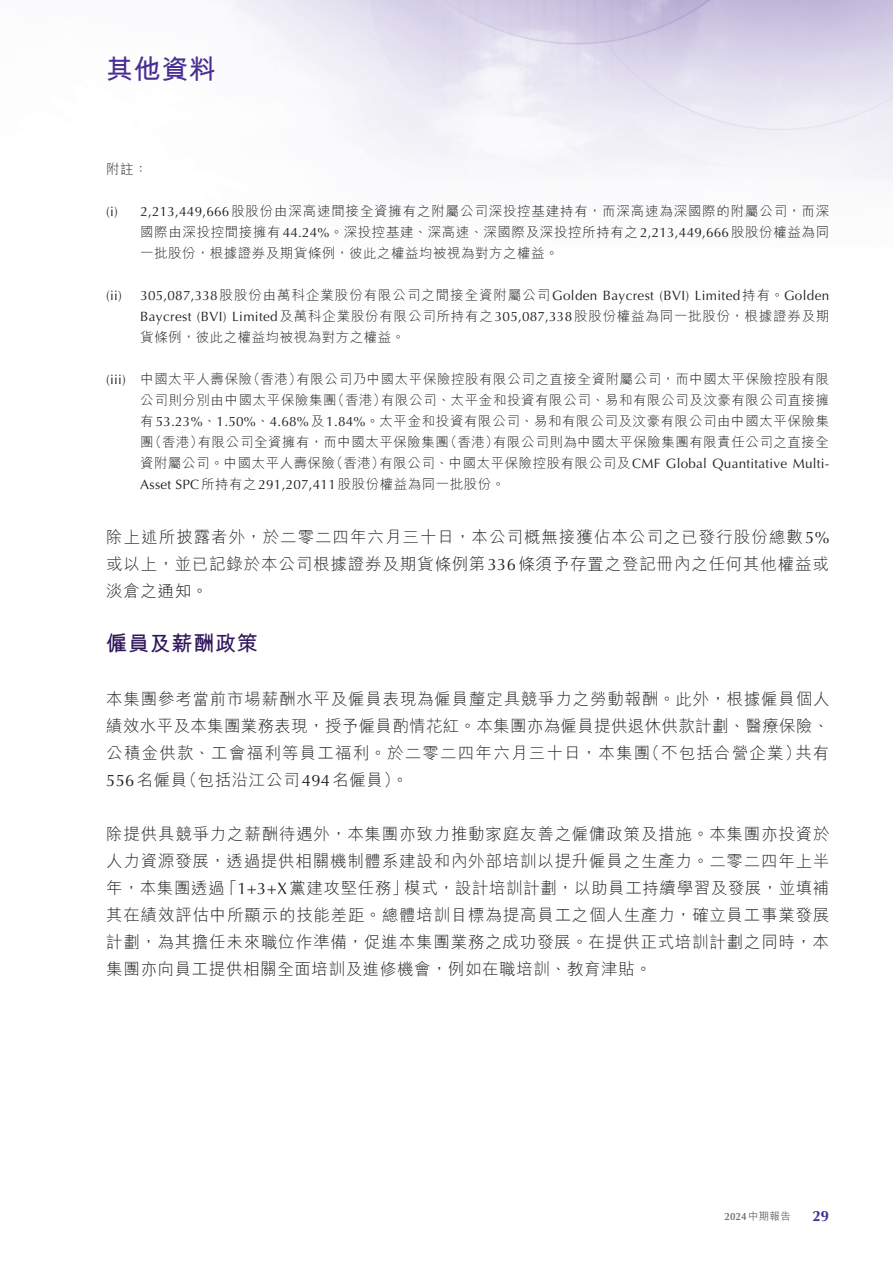
<style>
.page{position:relative;width:893px;height:1263px;background:#fff}
.page>*{position:absolute;margin:0;border:0;box-sizing:border-box;transform-origin:0 0}
.t1{font:700 27px "M Hei HK";color:#482e92}
._01_H1{font:700 21px "M Hei HK";letter-spacing:.035em;color:#30165b}
._00_txt{font:300 16.5px/27px "M Hei HK";letter-spacing:.05em;color:#231f20;text-align:justify}
.t2{font:700 15px "Optima LT Std";color:#482e92}
._06_Notes{font:300 13.5px/21px "M Hei HK";letter-spacing:.035em;color:#231f20;text-align:justify}
._06_Notes-2{font:13.5px/21px "Optima LT Std";letter-spacing:.025em;color:#231f20;text-align:justify}
.t3{font:600 10.5px "Optima LT Std";color:#6c6d70}
.s1{font-family:"Optima LT Std";font-weight:400}
.s2{font-family:"M Hei HK";font-weight:300}
.s3{font-family:"M Hei HK";font-weight:500}
</style>
<div class="page">
<h1 class="t1" style="left:106px;top:50px;width:111px">其他資料</h1>
<p class="_06_Notes" style="left:106px;top:158px;width:43px">附註：</p>
<p class="_06_Notes" style="left:140px;top:200px;width:690px;text-indent:-34px"><span class="s1">(i) 2,213,449,666</span>股股份由深高速間接全資擁有之附屬公司深投控基建持有，而深高速為深國際的附屬公司，而深國際由深投控間接擁有<span class="s1">44.24%</span>。深投控基建、深高速、深國際及深投控所持有之<span class="s1">2,213,449,666</span>股股份權益為同一批股份，根據證券及期貨條例，彼此之權益均被視為對方之權益。</p>
<p class="_06_Notes-2" style="left:140px;top:285px;width:691px;text-indent:-34px">(ii) 305,087,338<span class="s2">股股份由萬科企業股份有限公司之間接全資附屬公司</span>Golden Baycrest (BVI) Limited<span class="s2">持有。</span>Golden Baycrest (BVI) Limited<span class="s2">及萬科企業股份有限公司所持有之</span>305,087,338<span class="s2">股股份權益為同一批股份，根據證券及期貨條例，彼此之權益均被視為對方之權益。</span></p>
<p class="_06_Notes" style="left:140px;top:368px;width:691px;text-indent:-34px"><span class="s1">(iii)</span> 中國太平人壽保險（香港）有限公司乃中國太平保險控股有限公司之直接全資附屬公司，而中國太平保險控股有限公司則分別由中國太平保險集團（香港）有限公司、太平金和投資有限公司、易和有限公司及汶豪有限公司直接擁有<span class="s1">53.23%</span>、<span class="s1">1.50%</span>、<span class="s1">4.68%</span>及<span class="s1">1.84%</span>。太平金和投資有限公司、易和有限公司及汶豪有限公司由中國太平保險集團（香港）有限公司全資擁有，而中國太平保險集團（香港）有限公司則為中國太平保險集團有限責任公司之直接全資附屬公司。中國太平人壽保險（香港）有限公司、中國太平保險控股有限公司及<span class="s1">CMF Global Quantitative Multi-Asset SPC</span>所持有之<span class="s1">291,207,411</span>股股份權益為同一批股份。</p>
<p class="_00_txt" style="left:106px;top:523px;width:724px">除上述所披露者外，於二零二四年六月三十日，本公司概無接獲佔本公司之已發行股份總數<span class="s1">5%</span>或以上，並已記錄於本公司根據證券及期貨條例第<span class="s1">336</span>條須予存置之登記冊內之任何其他權益或淡倉之通知。</p>
<p class="_01_H1" style="left:106px;top:628px;width:153px">僱員及薪酬政策</p>
<p class="_00_txt" style="left:106px;top:685px;width:725px">本集團參考當前市場薪酬水平及僱員表現為僱員釐定具競爭力之勞動報酬。此外，根據僱員個人績效水平及本集團業務表現，授予僱員酌情花紅。本集團亦為僱員提供退休供款計劃、醫療保險、公積金供款、工會福利等員工福利。於二零二四年六月三十日，本集團（不包括合營企業）共有<span class="s1">556</span>名僱員（包括沿江公司<span class="s1">494</span>名僱員）。</p>
<p class="_00_txt" style="left:106px;top:820px;width:725px">除提供具競爭力之薪酬待遇外，本集團亦致力推動家庭友善之僱傭政策及措施。本集團亦投資於人力資源發展，透過提供相關機制體系建設和內外部培訓以提升僱員之生產力。二零二四年上半年，本集團透過「<span class="s1">1+3+X</span>黨建攻堅任務」模式，設計培訓計劃，以助員工持續學習及發展，並填補其在績效評估中所顯示的技能差距。總體培訓目標為提高員工之個人生產力，確立員工事業發展計劃，為其擔任未來職位作準備，促進本集團業務之成功發展。在提供正式培訓計劃之同時，本集團亦向員工提供相關全面培訓及進修機會，例如在職培訓、教育津貼。</p>
<p class="t3" style="left:724px;top:1210px;width:68px">2024<span class="s3">中期報告</span></p>
<p class="t2" style="left:812px;top:1207px;width:18px">29</p>
</div>
